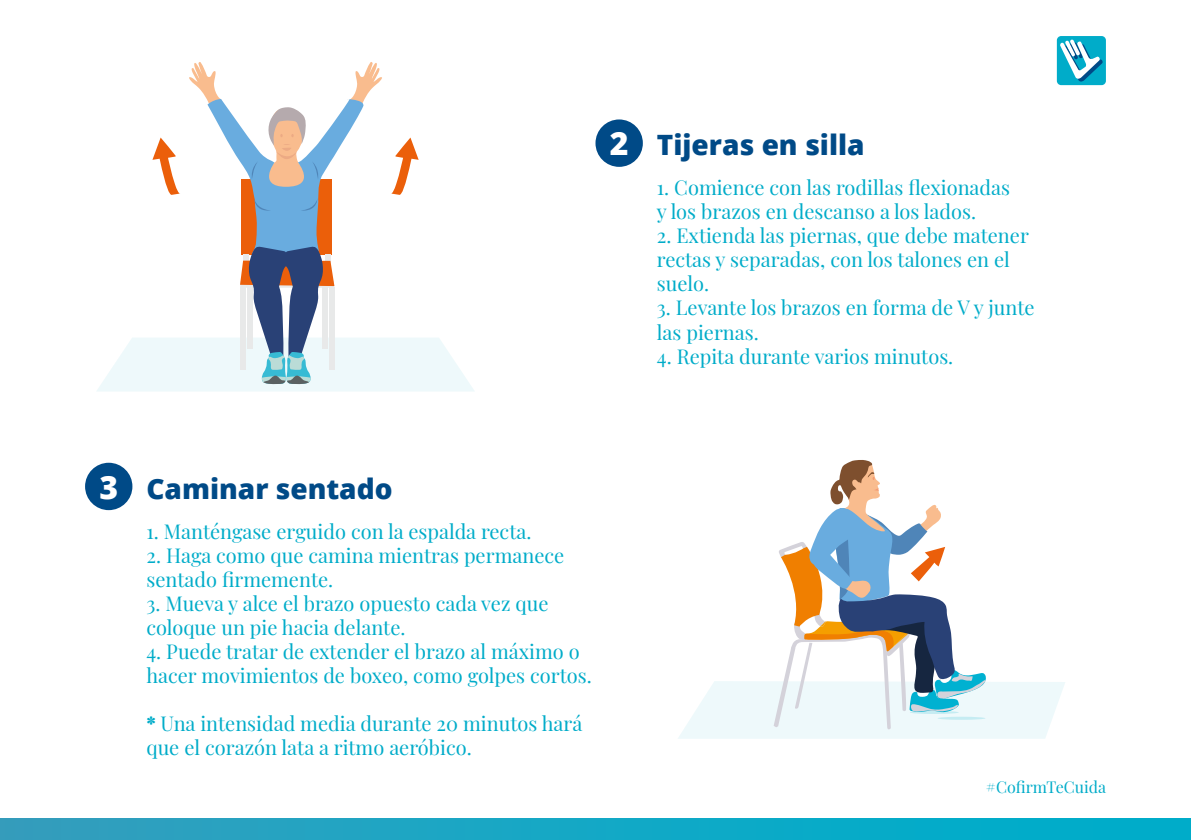
<style>
.page{position:relative;width:1191px;height:840px;background:#fff}
.page>*{position:absolute;margin:0;border:0;box-sizing:border-box;transform-origin:0 0}
.t1{font:800 32px "Open Sans";color:#fff}
.t2{font:800 28px "Open Sans";color:#004a87}
.t3{font:20px/24px "Playfair Display";color:#00acc9}
.t4{font:16px "Playfair Display";color:#00acc9}
.s1{font-size:32px;color:#fff}
</style>
<div class="page">
<div style="left:0;top:818px;width:1191px;height:21px;background:linear-gradient(to right,#339fbe,#00afcc)"></div>
<div style="left:1056px;top:36px;width:50px;height:49px;background:#00acc9;border-radius:4px"></div>
<svg style="left:1060px;top:39px;width:43px;height:43px"></svg>
<div style="left:595px;top:119px;width:48px;height:48px;background:#004a87;border-radius:50%"></div>
<div style="left:85px;top:462px;width:47px;height:48px;background:#004a87;border-radius:50%"></div>
<svg style="left:678px;top:460px;width:387px;height:278px"></svg>
<svg style="left:97px;top:62px;width:377px;height:329px"></svg>
<h2 class="t2" style="left:610px;top:124px;width:256px"><span class="s1">2</span> Tijeras en silla</h2>
<p class="t3" style="left:657px;top:174px;width:355px">1. Comience con las rodillas flexionadas y los brazos en descanso a los lados.</p>
<p class="t3" style="left:657px;top:222px;width:373px">2. Extienda las piernas, que debe matener rectas y separadas, con los talones en el suelo.</p>
<p class="t3" style="left:657px;top:294px;width:379px">3. Levante los brazos en forma de V y junte las piernas.</p>
<p class="t3" style="left:657px;top:342px;width:298px">4. Repita durante varios minutos.</p>
<h1 class="t1" style="left:99px;top:462px;width:20px">3</h1>
<h2 class="t2" style="left:146px;top:467px;width:248px">Caminar sentado</h2>
<p class="t3" style="left:146px;top:517px;width:386px">1. Manténgase erguido con la espalda recta.</p>
<p class="t3" style="left:146px;top:541px;width:419px">2. Haga como que camina mientras permanece sentado firmemente.</p>
<p class="t3" style="left:146px;top:589px;width:403px">3. Mueva y alce el brazo opuesto cada vez que coloque un pie hacia delante.</p>
<p class="t3" style="left:146px;top:637px;width:447px">4. Puede tratar de extender el brazo al máximo o hacer movimientos de boxeo, como golpes cortos.</p>
<p class="t3" style="left:146px;top:709px;width:437px">* Una intensidad media durante 20 minutos hará que el corazón lata a ritmo aeróbico.</p>
<p class="t4" style="left:986px;top:774px;width:122px">#CofirmTeCuida</p>
</div>
